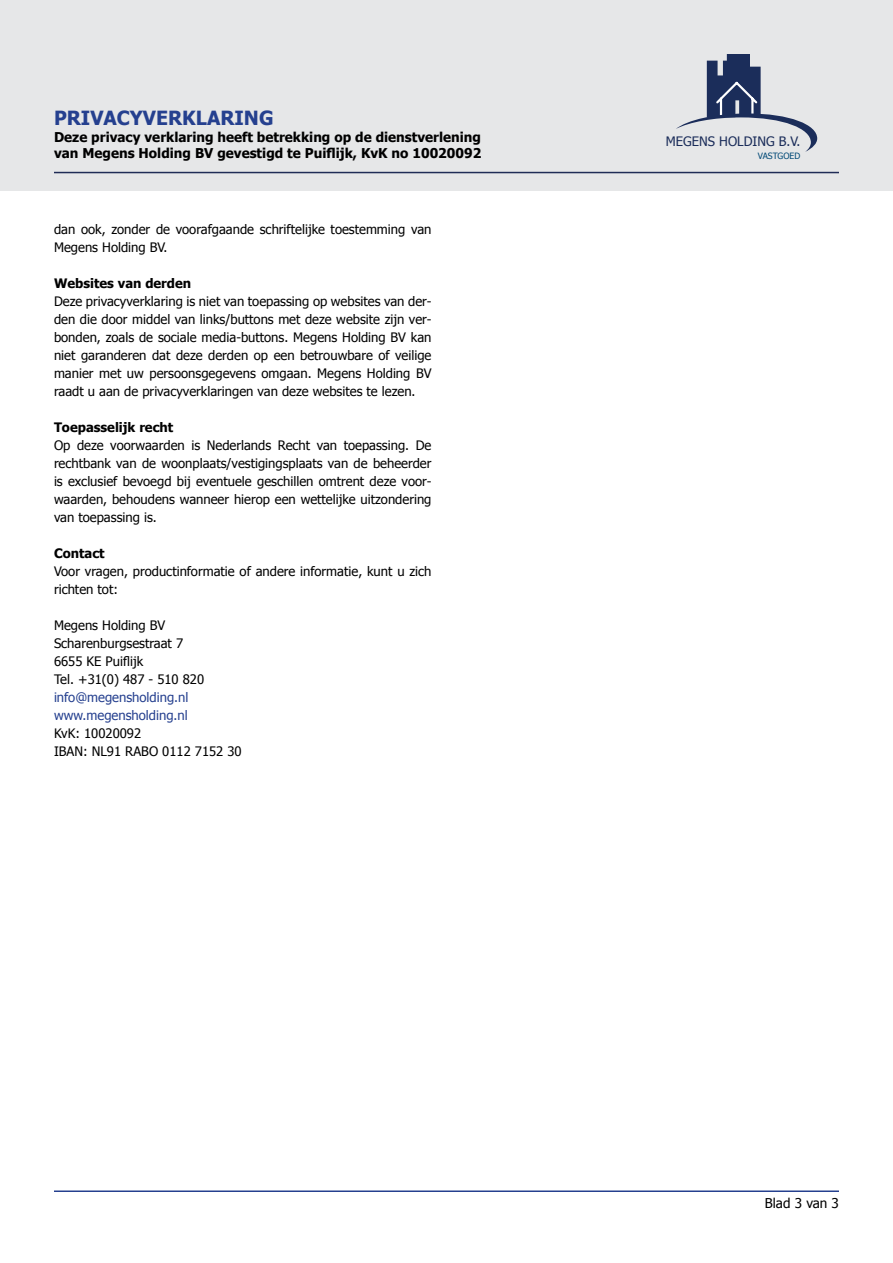
<style>
.page{position:relative;width:893px;height:1263px;background:#fff}
.page>*{position:absolute;margin:0;border:0;box-sizing:border-box;transform-origin:0 0}
.t1{font:700 19.5px "Tahoma";color:#25408f}
.t2{font:700 13.5px/16.2px "Tahoma";color:#000}
.t3{font:13.5px "Tahoma";color:#000}
.t4{font:13.05px/18px "Tahoma";color:#000}
.t5{font:700 13.05px "Tahoma";color:#000}
.t6{font:13.05px/18px "Tahoma";color:#25408f}
.t7{font:13.05px "Tahoma";color:#1b2d5a}
.t8{font:8.7px "Tahoma";color:#014976}
</style>
<div class="page">
<div style="left:0;top:0;width:893px;height:191px;background:#e6e7e8"></div>
<svg style="left:676px;top:54px;width:141px;height:98px"></svg>
<hr style="left:54px;top:172px;width:785px;height:1px;background:#202c56">
<hr style="left:54px;top:1190px;width:785px;height:2px;background:#25408f">
<h1 class="t1" style="left:54px;top:105px;width:221px">Privacyverklaring</h1>
<p class="t2" style="left:54px;top:128px;width:429px">Deze privacy verklaring heeft betrekking op de dienstverlening van Megens Holding BV gevestigd te Puiflijk, KvK no 10020092</p>
<p class="t4" style="left:54px;top:220px;width:379px">dan ook, zonder de voorafgaande schriftelijke toestemming van<br>Megens Holding BV.</p>
<p class="t5" style="left:54px;top:274px;width:139px">Websites van derden</p>
<p class="t4" style="left:54px;top:292px;width:379px;text-align:justify">Deze privacyverklaring is niet van toepassing op websites van der&shy;den die door middel van links/buttons met deze website zijn ver&shy;bonden, zoals de sociale media-buttons. Megens Holding BV kan niet garanderen dat deze derden op een betrouwbare of veilige manier met uw persoonsgegevens omgaan. Megens Holding BV raadt u aan de privacyverklaringen van deze websites te lezen.</p>
<p class="t5" style="left:54px;top:418px;width:121px">Toepasselijk recht</p>
<p class="t4" style="left:54px;top:436px;width:379px;text-align:justify">Op deze voorwaarden is Nederlands Recht van toepassing. De rechtbank van de woonplaats/vestigingsplaats van de beheerder is exclusief bevoegd bij eventuele geschillen omtrent deze voor&shy;waarden, behoudens wanneer hierop een wettelijke uitzondering van toepassing is.</p>
<p class="t5" style="left:54px;top:544px;width:52px">Contact</p>
<p class="t4" style="left:54px;top:562px;width:379px">Voor vragen, productinformatie of andere informatie, kunt u zich richten tot:</p>
<p class="t4" style="left:54px;top:616px;width:152px">Megens Holding BV<br>Scharenburgsestraat 7<br>6655 KE Puiflijk<br>Tel. +31(0) 487 - 510 820</p>
<p class="t6" style="left:54px;top:688px;width:136px">info@megensholding.nl www.megensholding.nl</p>
<p class="t4" style="left:54px;top:724px;width:189px">KvK: 10020092<br>IBAN: NL91 RABO 0112 7152 30</p>
<p class="t7" style="left:666px;top:132px;width:136px">MEGENS HOLDING B.V.</p>
<p class="t8" style="left:758px;top:150px;width:44px">VASTGOED</p>
<p class="t3" style="left:765px;top:1194px;width:76px">Blad 3 van 3</p>
</div>
